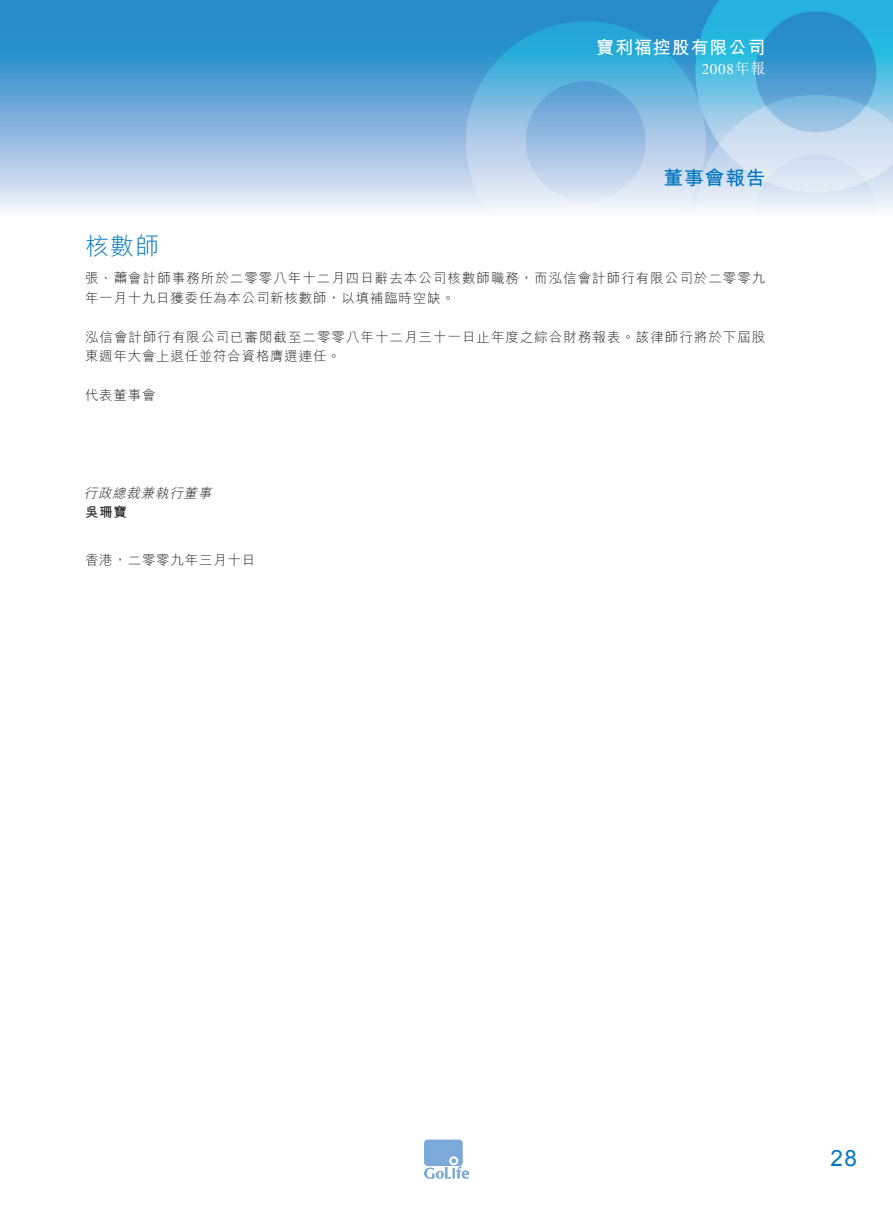
<style>
.page{position:relative;width:893px;height:1212px;background:#fff}
.page>*{position:absolute;margin:0;border:0;box-sizing:border-box;transform-origin:0 0}
.t1{font:300 24px "M Hei HK";color:#0077c0}
.t2{font:22.5px "Arial";color:#0077c0}
.t3{font:700 19.5px "M Hei HK";letter-spacing:.055em;color:#0077c0}
.t4{font:700 18px "M Hei HK";letter-spacing:.05em;color:#fff}
.t5{font:15px "Times";color:#fff}
.t6{font:300 13.5px/19.5px "M Hei HK";letter-spacing:.075em;color:#231f20}
.t7{font:italic 300 13.5px/19.5px "M Hei HK";color:#231f20}
.t8{font:300 13.5px "M Hei HK";letter-spacing:.055em;color:#231f20}
.s1{font-family:"M Sung HK";font-weight:300}
.s2{font-weight:700;font-style:normal}
</style>
<div class="page">
<svg style="left:0;top:0;width:695px;height:211px;background:#73aeda"></svg>
<div style="left:466px;top:21px;width:240px;height:240px;border:60px solid #fff;border-radius:50%"></div>
<svg style="left:695px;top:192px;width:198px;height:19px"></svg>
<svg style="left:695px;top:0;width:198px;height:192px;background:#79bee1"></svg>
<svg style="left:424px;top:1139px;width:45px;height:39px"></svg>
<p class="t4" style="left:596px;top:34px;width:171px">寶利福控股有限公司</p>
<p class="t5" style="left:702px;top:60px;width:65px">2008<span class="s1">年報</span></p>
<p class="t3" style="left:664px;top:164px;width:103px">董事會報告</p>
<p class="t1" style="left:85px;top:230px;width:76px">核數師</p>
<p class="t6" style="left:85px;top:268px;width:682px">張、蕭會計師事務所於二零零八年十二月四日辭去本公司核數師職務，而泓信會計師行有限公司於二零零九年一月十九日獲委任為本公司新核數師，以填補臨時空缺。</p>
<p class="t6" style="left:85px;top:327px;width:682px">泓信會計師行有限公司已審閱截至二零零八年十二月三十一日止年度之綜合財務報表。該律師行將於下屆股東週年大會上退任並符合資格膺選連任。</p>
<p class="t6" style="left:85px;top:385px;width:72px">代表董事會</p>
<p class="t7" style="left:84px;top:483px;width:133px">行政總裁兼執行董事<span class="s2">吳珊寶</span></p>
<p class="t8" style="left:85px;top:550px;width:172px">香港，二零零九年三月十日</p>
<p class="t2" style="left:830px;top:1144px;width:28px">28</p>
</div>
